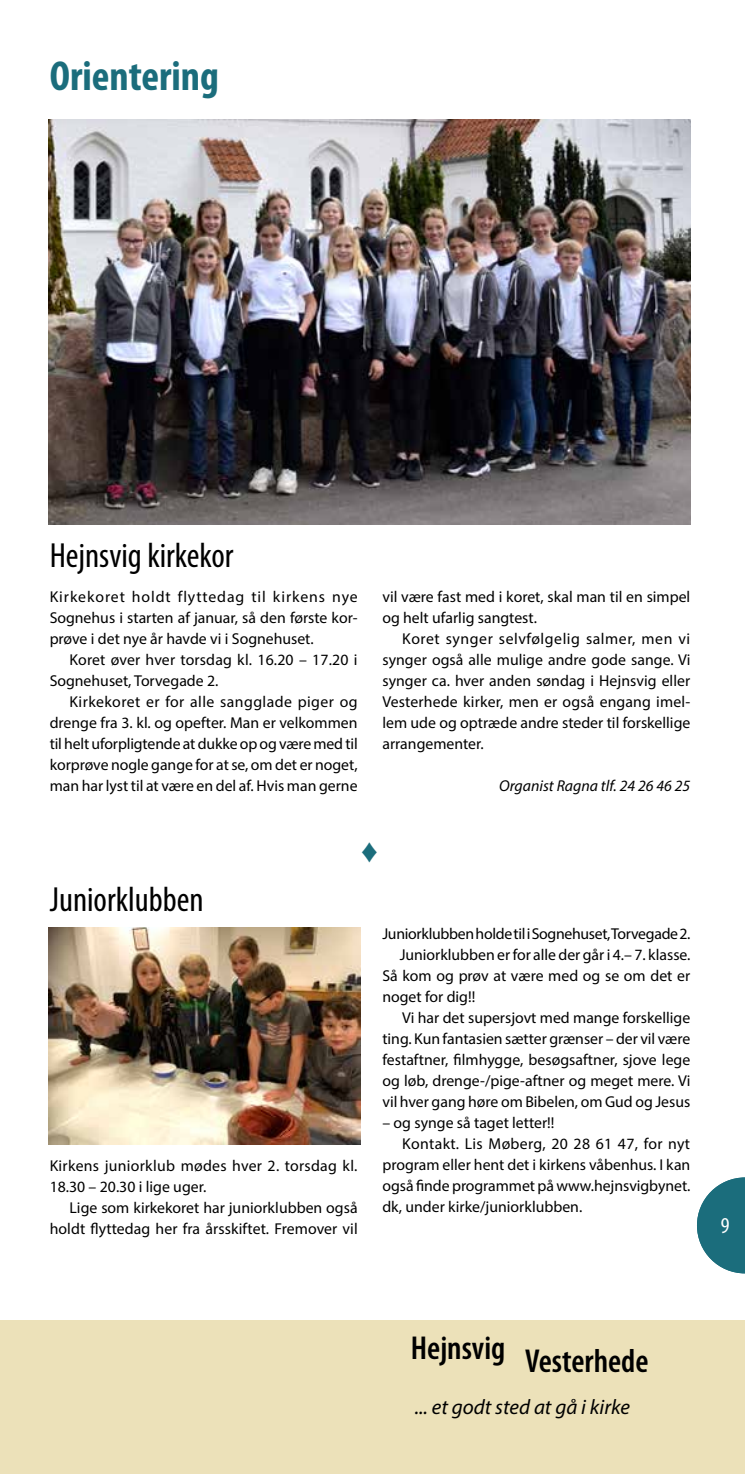
<style>
.page{position:relative;width:745px;height:1474px;background:#fff}
.page>*{position:absolute;margin:0;border:0;box-sizing:border-box;transform-origin:0 0}
.t1{font:700 condensed 42px "Myriad Pro";color:#1b6d7c}
.t2{font:condensed 35px "Myriad Pro";color:#000}
.t3{font:600 condensed 33.25px "Myriad Pro";color:#000}
.t4{font:condensed 22.75px "Myriad Pro";color:#fff}
.t5{font:italic 21px "Myriad Pro";color:#000}
.t6{font:15.75px/21px "Myriad Pro";color:#000;text-align:justify}
.t7{font:15.75px "Myriad Pro";letter-spacing:-.02em;color:#000}
.t8{font:15.75px "Myriad Pro";letter-spacing:.02em;color:#000}
.t9{font:italic 15.75px "Myriad Pro";color:#000}
</style>
<div class="page">
<div style="left:0;top:1320px;width:744px;height:153px;background:#ece1b9"></div>
<svg style="left:697px;top:1177px;width:47px;height:96px"></svg>
<img style="left:49px;top:119px;width:641px;height:405px">
<img style="left:49px;top:927px;width:311px;height:217px">
<h1 class="t1" style="left:50px;top:49px;width:171px">Orientering</h1>
<h2 class="t2" style="left:50px;top:534px;width:185px">Hejnsvig kirkekor</h2>
<p class="t6" style="left:50px;top:586px;width:309px">Kirkekoret holdt flyttedag til kirkens nye Sognehus i starten af januar, så den første kor&shy;prøve i det nye år havde vi i Sognehuset.</p>
<p class="t6" style="left:50px;top:649px;width:309px;text-indent:20px">Koret øver hver torsdag kl. 16.20 – 17.20 i<br>Sognehuset, Torvegade 2.</p>
<p class="t6" style="left:50px;top:691px;width:309px;text-indent:20px">Kirkekoret er for alle sangglade piger og drenge fra 3. kl. og opefter. Man er velkommen til helt uforpligtende at dukke op og være med til korprøve nogle gange for at se, om det er noget, man har lyst til at være en del af. Hvis man gerne</p>
<p class="t6" style="left:382px;top:586px;width:309px">vil være fast med i koret, skal man til en simpel og helt ufarlig sangtest.</p>
<p class="t6" style="left:382px;top:628px;width:309px;text-indent:20px">Koret synger selvfølgelig salmer, men vi synger også alle mulige andre gode sange. Vi synger ca. hver anden søndag i Hejnsvig eller Vesterhede kirker, men er også engang imel&shy;lem ude og optræde andre steder til forskellige arrangementer.</p>
<p class="t9" style="left:498px;top:776px;width:193px">Organist Ragna tlf. 24 26 46 25</p>
<h2 class="t2" style="left:50px;top:878px;width:155px">Juniorklubben</h2>
<p class="t6" style="left:50px;top:1155px;width:309px">Kirkens juniorklub mødes hver 2. torsdag kl.<br>18.30 – 20.30 i lige uger.</p>
<p class="t6" style="left:50px;top:1197px;width:309px;text-align:right">Lige som kirkekoret har juniorklubben også holdt flyttedag her fra årsskiftet. Fremover vil</p>
<p class="t7" style="left:382px;top:923px;width:309px">Juniorklubben holde til i Sognehuset, Torvegade 2.</p>
<p class="t6" style="left:399px;top:943px;width:292px">Juniorklubben er for alle der går i 4.– 7. klasse.</p>
<p class="t6" style="left:382px;top:964px;width:309px">Så kom og prøv at være med og se om det er</p>
<p class="t6" style="left:382px;top:985px;width:94px">noget for dig!!</p>
<p class="t6" style="left:402px;top:1006px;width:289px">Vi har det supersjovt med mange forskellige</p>
<p class="t6" style="left:382px;top:1027px;width:309px">ting. Kun fantasien sætter grænser – der vil være</p>
<p class="t6" style="left:382px;top:1048px;width:309px">festaftner, filmhygge, besøgsaftner, sjove lege</p>
<p class="t6" style="left:382px;top:1069px;width:309px">og løb, drenge-/pige-aftner og meget mere. Vi</p>
<p class="t6" style="left:382px;top:1090px;width:309px">vil hver gang høre om Bibelen, om Gud og Jesus</p>
<p class="t6" style="left:382px;top:1111px;width:173px">– og synge så taget letter!!</p>
<p class="t8" style="left:402px;top:1133px;width:289px">Kontakt. Lis Møberg, 20 28 61 47, for nyt</p>
<p class="t6" style="left:382px;top:1153px;width:309px">program eller hent det i kirkens våbenhus. I kan</p>
<p class="t6" style="left:382px;top:1174px;width:309px">også finde programmet på www.hejnsvigbynet.</p>
<p class="t6" style="left:382px;top:1195px;width:201px">dk, under kirke/juniorklubben.</p>
<h3 class="t4" style="left:720px;top:1211px;width:10px">9</h3>
<h3 class="t3" style="left:410px;top:1343px;width:239px">Hejnsvig Vesterhede</h3>
<h3 class="t5" style="left:414px;top:1393px;width:216px">... et godt sted at gå i kirke</h3>
</div>
